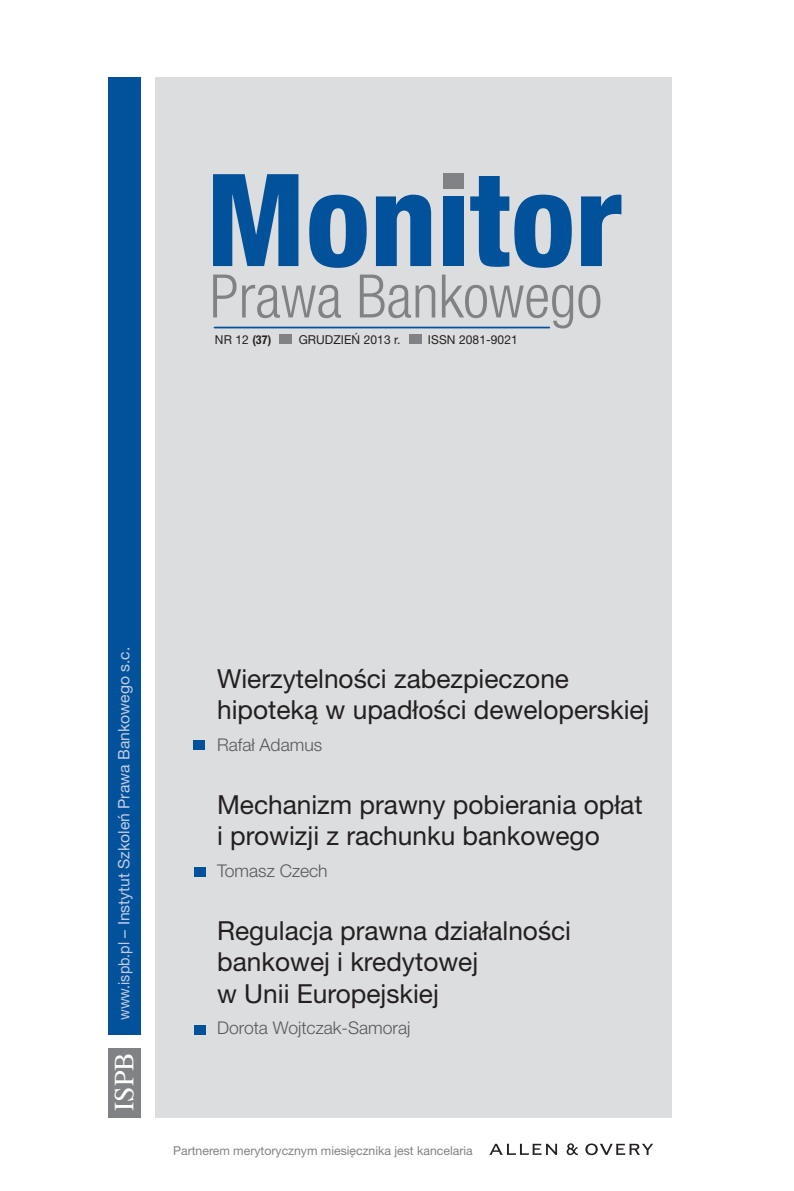
<style>
.page{position:relative;width:794px;height:1191px;background:#fff}
.page>*{position:absolute;margin:0;border:0;box-sizing:border-box;transform-origin:0 0}
.t1{font:27.82px "Times";color:#fff}
.t2{font:26.25px/31.5px "Helvetica Neue";color:#231f20}
.t3{font:300 17.5px "Helvetica Neue";color:#57585a}
.t4{font:15.75px "Helvetica Neue";color:#c3cbe4;scale:.9 1}
.t5{font:12.25px "Helvetica Neue";color:#808285}
.t6{font:12.25px "Helvetica Neue";letter-spacing:.005em;color:#231f20}
.s1{font-weight:700;font-stretch:condensed}
</style>
<div class="page">
<div style="left:155px;top:77px;width:516px;height:1040px;background:#dcdddf"></div>
<div style="left:109px;top:77px;width:32px;height:958px;background:#01529a"></div>
<svg style="left:213px;top:174px;width:85px;height:92px"></svg>
<svg style="left:309px;top:195px;width:58px;height:73px"></svg>
<svg style="left:376px;top:195px;width:55px;height:71px"></svg>
<div style="left:443px;top:173px;width:21px;height:16px;background:#808285"></div>
<div style="left:443px;top:196px;width:21px;height:70px;background:#01529a"></div>
<svg style="left:470px;top:176px;width:102px;height:92px"></svg>
<svg style="left:581px;top:195px;width:40px;height:71px"></svg>
<svg style="left:213px;top:274px;width:23px;height:43px"></svg>
<svg style="left:242px;top:285px;width:99px;height:33px"></svg>
<svg style="left:360px;top:274px;width:75px;height:44px"></svg>
<svg style="left:442px;top:274px;width:158px;height:54px"></svg>
<div style="left:193px;top:740px;width:12px;height:9px;background:#01529a"></div>
<div style="left:194px;top:867px;width:12px;height:9px;background:#01529a"></div>
<div style="left:194px;top:1025px;width:12px;height:9px;background:#01529a"></div>
<hr style="left:214px;top:327px;width:335px;height:1px;background:#01529a">
<div style="left:279px;top:334px;width:12px;height:10px;background:#808285"></div>
<div style="left:409px;top:334px;width:12px;height:10px;background:#808285"></div>
<div style="left:108px;top:1048px;width:33px;height:69px;background:#808285"></div>
<svg style="left:566px;top:1143px;width:12px;height:12px"></svg>
<svg style="left:490px;top:1143px;width:67px;height:11px"></svg>
<svg style="left:585px;top:1143px;width:68px;height:12px"></svg>
<p class="t6" style="left:215px;top:335px;width:58px">NR 12 <span class="s1">(37)</span></p>
<p class="t6" style="left:299px;top:335px;width:103px">GRUDZIEŃ 2013 r.</p>
<p class="t6" style="left:428px;top:335px;width:91px">ISSN 2081-9021</p>
<p class="t4" style="left:118px;top:1020px;width:416px;rotate:-90deg">www.ispb.pl – Instytut Szkoleń Prawa Bankowego s.c.</p>
<p class="t1" style="left:114px;top:1111px;width:60px;rotate:-90deg">ISPB</p>
<p class="t2" style="left:217px;top:665px;width:434px">Wierzytelności zabezpieczone hipoteką w upadłości deweloperskiej</p>
<p class="t3" style="left:217px;top:738px;width:107px">Rafał Adamus</p>
<p class="t2" style="left:217px;top:791px;width:427px">Mechanizm prawny pobierania opłat i prowizji z rachunku bankowego</p>
<p class="t3" style="left:217px;top:864px;width:112px">Tomasz Czech</p>
<p class="t2" style="left:217px;top:917px;width:355px">Regulacja prawna działalności bankowej i kredytowej<br>w Unii Europejskiej</p>
<p class="t3" style="left:217px;top:1021px;width:195px">Dorota Wojtczak-Samoraj</p>
<p class="t5" style="left:173px;top:1146px;width:301px">Partnerem merytorycznym miesięcznika jest kancelaria</p>
</div>
